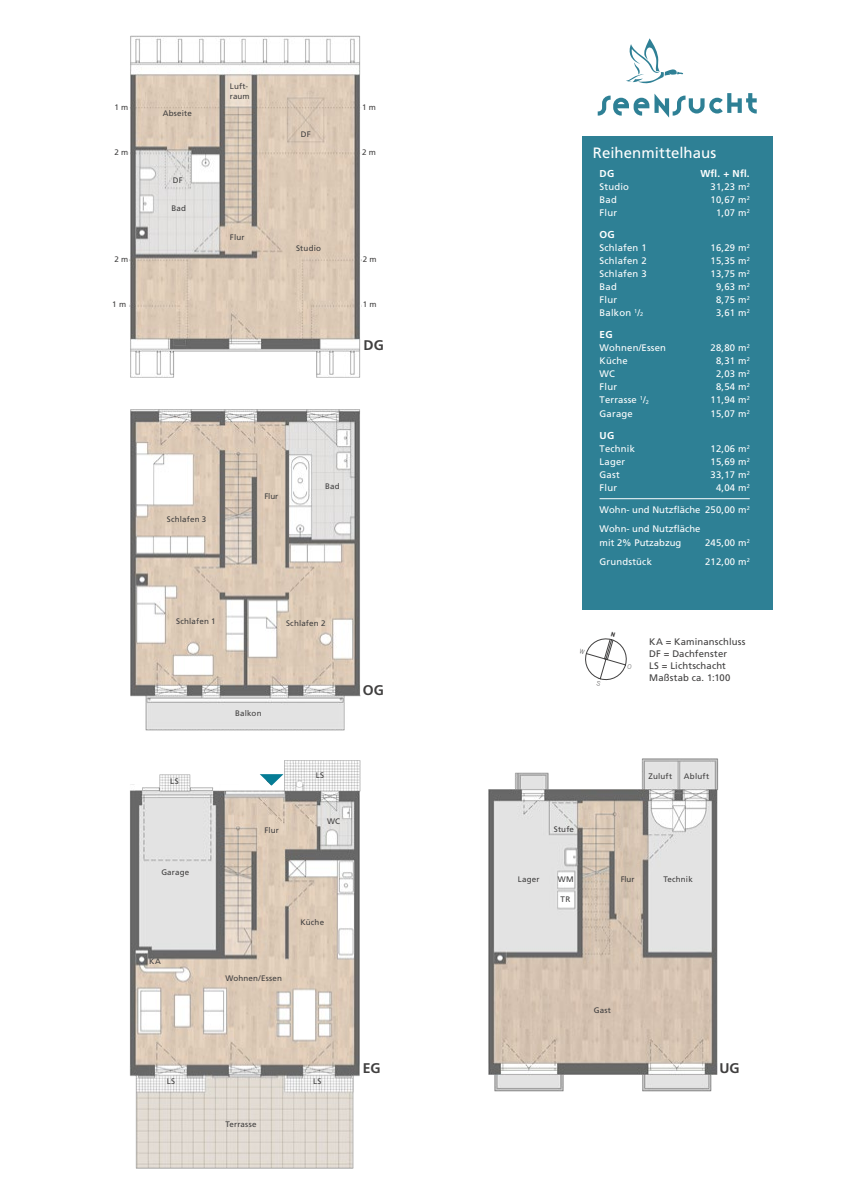
<style>
.page{position:relative;width:842px;height:1191px;background:#fff}
.page>*{position:absolute;margin:0;border:0;box-sizing:border-box;transform-origin:0 0}
.t1{font:15px "Frutiger CE";color:#fff}
.t2{font:700 14px "Frutiger";letter-spacing:.01em;color:#403f3f}
.t3{font:700 10px "Frutiger";letter-spacing:.02em;color:#fff}
.t4{font:9.5px "Frutiger CE";letter-spacing:.02em;color:#fff}
.t5{font:9.5px/12px "Frutiger CE";letter-spacing:.015em;color:#403f3f}
.t6{font:9.5px/19px "Frutiger CE";color:#fff}
.t7{font:8px/10px "Frutiger CE";letter-spacing:.02em;color:#403f3f}
.s1{font-size:5.5px}
</style>
<div class="page">
<div style="left:582px;top:136px;width:191px;height:473px;background:#2e8095"></div>
<img style="left:129px;top:760px;width:232px;height:409px">
<img style="left:488px;top:758px;width:231px;height:334px">
<hr style="left:600px;top:498px;width:150px;height:1px;background:#fff">
<img style="left:130px;top:409px;width:231px;height:322px">
<img style="left:129px;top:35px;width:233px;height:343px">
<svg style="left:260px;top:774px;width:23px;height:11px"></svg>
<svg style="left:626px;top:38px;width:57px;height:46px"></svg>
<svg style="left:598px;top:93px;width:159px;height:25px"></svg>
<svg style="left:585px;top:638px;width:42px;height:43px"></svg>
<p class="t7" style="left:230px;top:81px;width:21px">Luft&shy;raum</p>
<p class="t7" style="left:114px;top:102px;width:15px">1 m</p>
<p class="t7" style="left:362px;top:102px;width:15px">1 m</p>
<p class="t7" style="left:163px;top:108px;width:31px">Abseite</p>
<p class="t7" style="left:301px;top:129px;width:11px">DF</p>
<p class="t7" style="left:114px;top:147px;width:15px">2 m</p>
<p class="t7" style="left:362px;top:147px;width:15px">2 m</p>
<p class="t7" style="left:173px;top:176px;width:11px">DF</p>
<p class="t7" style="left:172px;top:203px;width:16px">Bad</p>
<p class="t7" style="left:230px;top:232px;width:16px">Flur</p>
<p class="t7" style="left:296px;top:243px;width:26px">Studio</p>
<p class="t7" style="left:114px;top:254px;width:15px">2 m</p>
<p class="t7" style="left:363px;top:254px;width:15px">2 m</p>
<p class="t7" style="left:112px;top:299px;width:15px">1 m</p>
<p class="t7" style="left:363px;top:299px;width:15px">1 m</p>
<h2 class="t2" style="left:364px;top:337px;width:22px">DG</h2>
<p class="t7" style="left:167px;top:514px;width:41px">Schlafen 3</p>
<p class="t7" style="left:264px;top:491px;width:15px">Flur</p>
<p class="t7" style="left:325px;top:481px;width:16px">Bad</p>
<p class="t7" style="left:176px;top:616px;width:41px">Schlafen 1</p>
<p class="t7" style="left:286px;top:618px;width:41px">Schlafen 2</p>
<p class="t7" style="left:170px;top:776px;width:10px">LS</p>
<p class="t7" style="left:161px;top:867px;width:29px">Garage</p>
<p class="t7" style="left:149px;top:956px;width:13px">KA</p>
<p class="t7" style="left:235px;top:708px;width:28px">Balkon</p>
<p class="t7" style="left:264px;top:825px;width:16px">Flur</p>
<p class="t7" style="left:316px;top:769px;width:10px">LS</p>
<p class="t7" style="left:327px;top:816px;width:15px">WC</p>
<p class="t7" style="left:300px;top:917px;width:25px">Küche</p>
<p class="t7" style="left:225px;top:973px;width:58px">Wohnen/Essen</p>
<h2 class="t2" style="left:363px;top:682px;width:23px">OG</h2>
<p class="t7" style="left:167px;top:1076px;width:10px">LS</p>
<p class="t7" style="left:225px;top:1119px;width:33px">Terrasse</p>
<p class="t7" style="left:313px;top:1076px;width:10px">LS</p>
<h2 class="t2" style="left:363px;top:1060px;width:19px">EG</h2>
<h1 class="t1" style="left:593px;top:144px;width:125px">Reihenmittelhaus</h1>
<p class="t3" style="left:600px;top:168px;width:16px">DG</p>
<p class="t3" style="left:700px;top:168px;width:51px">Wfl. + Nfl.</p>
<p class="t4" style="left:600px;top:181px;width:31px">Studio</p>
<p class="t4" style="left:710px;top:181px;width:41px">31,23 m<sup>2</sup></p>
<p class="t4" style="left:600px;top:194px;width:19px">Bad</p>
<p class="t4" style="left:711px;top:194px;width:41px">10,67 m<sup>2</sup></p>
<p class="t4" style="left:600px;top:207px;width:19px">Flur</p>
<p class="t4" style="left:716px;top:207px;width:35px">1,07 m<sup>2</sup></p>
<p class="t3" style="left:600px;top:229px;width:17px">OG</p>
<p class="t4" style="left:600px;top:242px;width:49px">Schlafen 1</p>
<p class="t4" style="left:710px;top:242px;width:41px">16,29 m<sup>2</sup></p>
<p class="t4" style="left:600px;top:255px;width:49px">Schlafen 2</p>
<p class="t4" style="left:711px;top:255px;width:41px">15,35 m<sup>2</sup></p>
<p class="t4" style="left:600px;top:268px;width:49px">Schlafen 3</p>
<p class="t4" style="left:711px;top:268px;width:41px">13,75 m<sup>2</sup></p>
<p class="t4" style="left:600px;top:281px;width:19px">Bad</p>
<p class="t4" style="left:716px;top:281px;width:35px">9,63 m<sup>2</sup></p>
<p class="t4" style="left:600px;top:294px;width:19px">Flur</p>
<p class="t4" style="left:716px;top:294px;width:35px">8,75 m<sup>2</sup></p>
<p class="t4" style="left:600px;top:307px;width:45px">Balkon <sup>1</sup>/<span class="s1">2</span></p>
<p class="t4" style="left:716px;top:307px;width:35px">3,61 m<sup>2</sup></p>
<p class="t3" style="left:600px;top:329px;width:14px">EG</p>
<p class="t4" style="left:600px;top:342px;width:68px">Wohnen/Essen</p>
<p class="t4" style="left:710px;top:342px;width:41px">28,80 m<sup>2</sup></p>
<p class="t4" style="left:600px;top:355px;width:30px">Küche</p>
<p class="t4" style="left:716px;top:355px;width:35px">8,31 m<sup>2</sup></p>
<p class="t4" style="left:600px;top:368px;width:17px">WC</p>
<p class="t4" style="left:716px;top:368px;width:35px">2,03 m<sup>2</sup></p>
<p class="t4" style="left:600px;top:381px;width:19px">Flur</p>
<p class="t4" style="left:716px;top:381px;width:35px">8,54 m<sup>2</sup></p>
<p class="t4" style="left:600px;top:394px;width:51px">Terrasse <sup>1</sup>/<span class="s1">2</span></p>
<p class="t4" style="left:711px;top:394px;width:41px">11,94 m<sup>2</sup></p>
<p class="t4" style="left:600px;top:408px;width:35px">Garage</p>
<p class="t4" style="left:710px;top:408px;width:41px">15,07 m<sup>2</sup></p>
<p class="t3" style="left:600px;top:430px;width:16px">UG</p>
<p class="t4" style="left:600px;top:443px;width:37px">Technik</p>
<p class="t4" style="left:710px;top:443px;width:41px">12,06 m<sup>2</sup></p>
<p class="t4" style="left:600px;top:456px;width:27px">Lager</p>
<p class="t4" style="left:710px;top:456px;width:41px">15,69 m<sup>2</sup></p>
<p class="t4" style="left:600px;top:469px;width:22px">Gast</p>
<p class="t4" style="left:710px;top:469px;width:41px">33,17 m<sup>2</sup></p>
<p class="t4" style="left:600px;top:482px;width:19px">Flur</p>
<p class="t4" style="left:716px;top:482px;width:35px">4,04 m<sup>2</sup></p>
<p class="t6" style="left:600px;top:500px;width:152px">Wohn- und Nutzfläche 250,00 m<sup>2<br></sup>Wohn- und Nutzfläche</p>
<p class="t6" style="left:600px;top:533px;width:83px">mit 2% Putzabzug</p>
<p class="t4" style="left:705px;top:537px;width:46px">245,00 m<sup>2</sup></p>
<p class="t4" style="left:600px;top:556px;width:54px">Grundstück</p>
<p class="t4" style="left:705px;top:556px;width:46px">212,00 m<sup>2</sup></p>
<p class="t5" style="left:649px;top:636px;width:98px">KA = Kaminanschluss<br>DF = Dachfenster<br>LS = Lichtschacht<br>Maßstab ca. 1:100</p>
<p class="t7" style="left:554px;top:824px;width:22px">Stufe</p>
<p class="t7" style="left:518px;top:874px;width:23px">Lager</p>
<p class="t7" style="left:558px;top:874px;width:17px">WM</p>
<p class="t7" style="left:561px;top:894px;width:11px">TR</p>
<p class="t7" style="left:649px;top:771px;width:25px">Zuluft</p>
<p class="t7" style="left:684px;top:771px;width:27px">Abluft</p>
<p class="t7" style="left:621px;top:874px;width:15px">Flur</p>
<p class="t7" style="left:663px;top:874px;width:31px">Technik</p>
<p class="t7" style="left:594px;top:1005px;width:19px">Gast</p>
<h2 class="t2" style="left:719px;top:1059px;width:22px">UG</h2>
</div>
